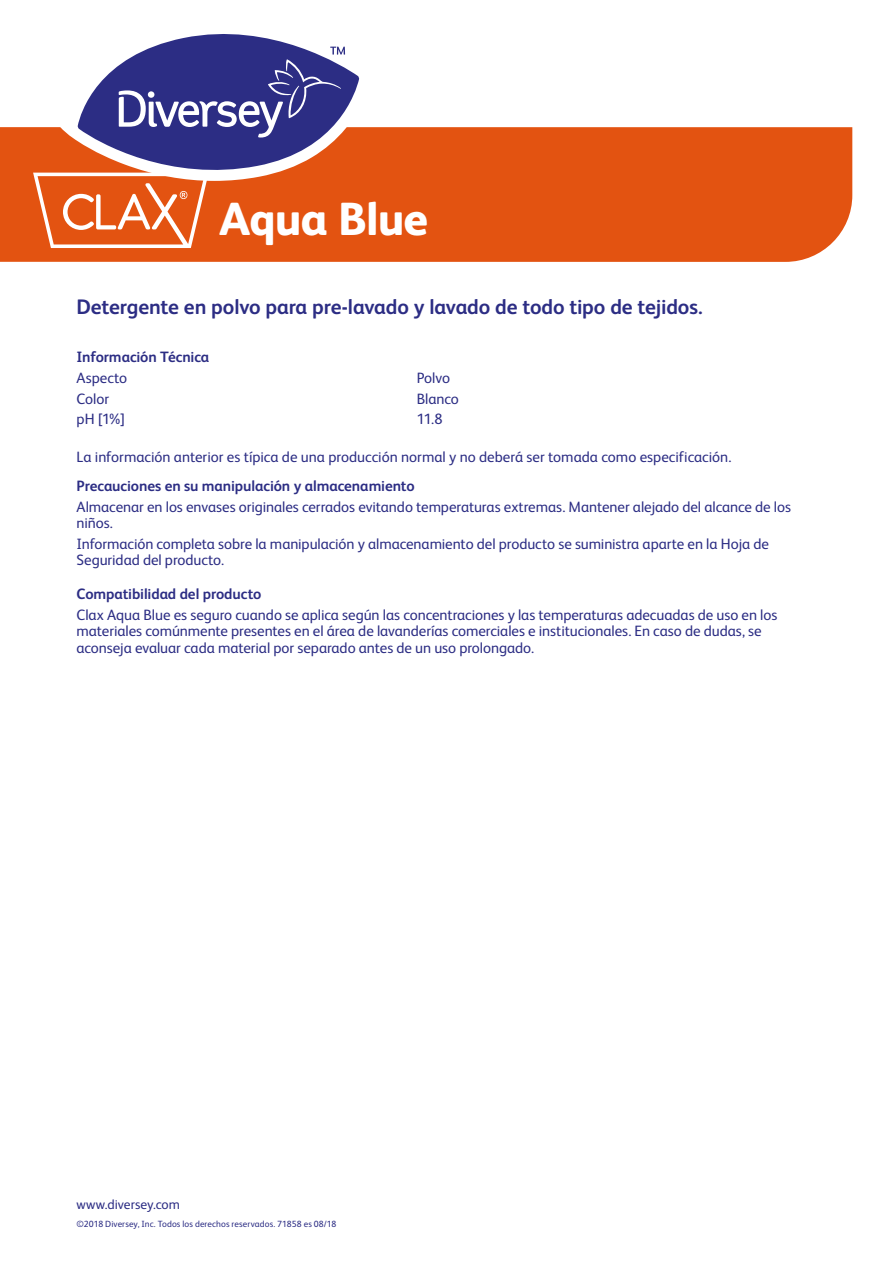
<style>
.page{position:relative;width:893px;height:1263px;background:#fff}
.page>*{position:absolute;margin:0;border:0;box-sizing:border-box;transform-origin:0 0}
.t1{font:800 46.5px "FS Albert Pro";letter-spacing:-.02em;color:#fff}
.t2{font:700 21px "FS Albert Pro";letter-spacing:-.01em;color:#2c2d84}
.t3{font:15px/16.5px "FS Albert Pro";letter-spacing:-.005em;color:#2c2d84}
.t4{font:700 15px "FS Albert Pro";letter-spacing:-.005em;color:#2c2d84}
.t5{font:13.5px "FS Albert Pro";color:#2c2d84}
.t6{font:9px "FS Albert Pro";letter-spacing:.015em;color:#2c2d84}
</style>
<div class="page">
<div style="left:0;top:127px;width:852px;height:135px;background:#e35311"></div>
<svg style="left:33px;top:173px;width:176px;height:75px"></svg>
<svg style="left:58px;top:78px;width:316px;height:103px"></svg>
<svg style="left:78px;top:34px;width:281px;height:148px"></svg>
<svg style="left:119px;top:47px;width:226px;height:91px"></svg>
<h1 class="t1" style="left:219px;top:183px;width:210px">Aqua Blue</h1>
<h2 class="t2" style="left:77px;top:292px;width:628px">Detergente en polvo para pre-lavado y lavado de todo tipo de tejidos.</h2>
<p class="t4" style="left:77px;top:346px;width:134px">Información Técnica</p>
<p class="t3" style="left:77px;top:368px;width:52px">Aspecto</p>
<p class="t3" style="left:417px;top:368px;width:35px">Polvo</p>
<p class="t3" style="left:77px;top:389px;width:34px">Color</p>
<p class="t3" style="left:417px;top:389px;width:44px">Blanco</p>
<p class="t3" style="left:77px;top:410px;width:50px">pH [1%]</p>
<p class="t3" style="left:417px;top:410px;width:27px">11.8</p>
<p class="t3" style="left:77px;top:447px;width:656px">La información anterior es típica de una producción normal y no deberá ser tomada como especificación.</p>
<p class="t4" style="left:77px;top:475px;width:340px">Precauciones en su manipulación y almacenamiento</p>
<p class="t3" style="left:77px;top:497px;width:716px">Almacenar en los envases originales cerrados evitando temperaturas extremas. Mantener alejado del alcance de los niños.</p>
<p class="t3" style="left:77px;top:534px;width:694px">Información completa sobre la manipulación y almacenamiento del producto se suministra aparte en la Hoja de<br>Seguridad del producto.</p>
<p class="t4" style="left:77px;top:583px;width:186px">Compatibilidad del producto</p>
<p class="t3" style="left:77px;top:605px;width:702px">Clax Aqua Blue es seguro cuando se aplica según las concentraciones y las temperaturas adecuadas de uso en los materiales comúnmente presentes en el área de lavanderías comerciales e institucionales. En caso de dudas, se aconseja evaluar cada material por separado antes de un uso prolongado.</p>
<p class="t5" style="left:77px;top:1195px;width:105px">www.diversey.com</p>
<p class="t6" style="left:77px;top:1217px;width:262px">©2018 Diversey, Inc. Todos los derechos reservados. 71858 es 08/18</p>
</div>
